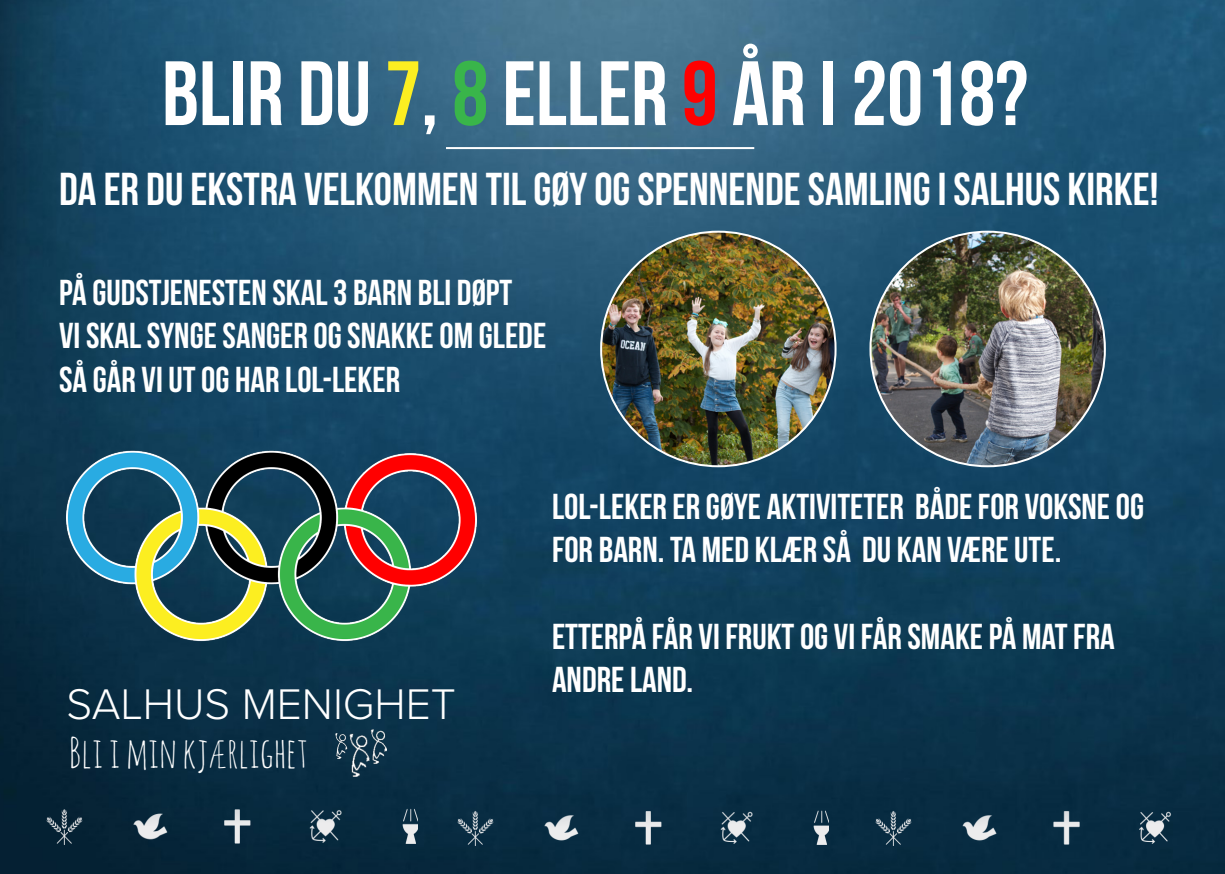
<style>
.page{position:relative;width:1225px;height:874px;background:#fff}
.page>*{position:absolute;margin:0;border:0;box-sizing:border-box;transform-origin:0 0}
.t1{font:91px "Bebas Neue";color:#fff}
.t2{font:46px "Bebas Neue";color:#fff}
.t3{font:300 44.4px "Proxima Nova";color:#fff}
.t4{font:42px "Amatic SC";color:#fff}
.t5{font:36px/43.2px "Bebas Neue";color:#fff}
.s1{color:#fcee21}
.s2{color:#39b54a}
.s3{color:#f00}
</style>
<div class="page">
<img style="left:0;top:0;width:1225px;height:873px">
<img style="left:868px;top:801px;width:357px;height:44px">
<img style="left:450px;top:801px;width:378px;height:44px">
<img style="left:39px;top:799px;width:378px;height:44px">
<img style="left:66px;top:443px;width:410px;height:205px">
<hr style="left:446px;top:147px;width:308px;height:2px;background:#fff">
<img style="left:601px;top:231px;width:234px;height:235px;border-radius:117px">
<img style="left:870px;top:231px;width:235px;height:235px;border-radius:117px">
<img style="left:336px;top:729px;width:50px;height:47px">
<p class="t1" style="left:162px;top:44px;width:867px">BLIR DU <span class="s1">7</span>, <span class="s2">8</span> ELLER <span class="s3">9</span> ÅR I 2018?</p>
<p class="t2" style="left:59px;top:163px;width:1101px">DA ER DU EKSTRA VELKOMMEN TIL GØY OG SPENNENDE SAMLING I SALHUS KIRKE!</p>
<p class="t5" style="left:59px;top:270px;width:455px">PÅ GUDSTJENESTEN SKAL 3 BARN BLI DØPT</p>
<p class="t5" style="left:59px;top:314px;width:488px">VI SKAL SYNGE SANGER OG SNAKKE OM GLEDE</p>
<p class="t5" style="left:59px;top:357px;width:342px">SÅ GÅR VI UT OG HAR LOL-LEKER</p>
<p class="t5" style="left:552px;top:484px;width:593px">LOL-LEKER ER GØYE AKTIVITETER BÅDE FOR VOKSNE OG<br>FOR BARN. TA MED KLÆR SÅ DU KAN VÆRE UTE.</p>
<p class="t3" style="left:66px;top:677px;width:391px">SALHUS MENIGHET</p>
<p class="t4" style="left:69px;top:725px;width:240px">Bli i min kjærlighet</p>
<p class="t5" style="left:552px;top:613px;width:564px">ETTERPÅ FÅR VI FRUKT OG VI FÅR SMAKE PÅ MAT FRA</p>
<p class="t5" style="left:552px;top:657px;width:143px">ANDRE LAND.</p>
</div>
